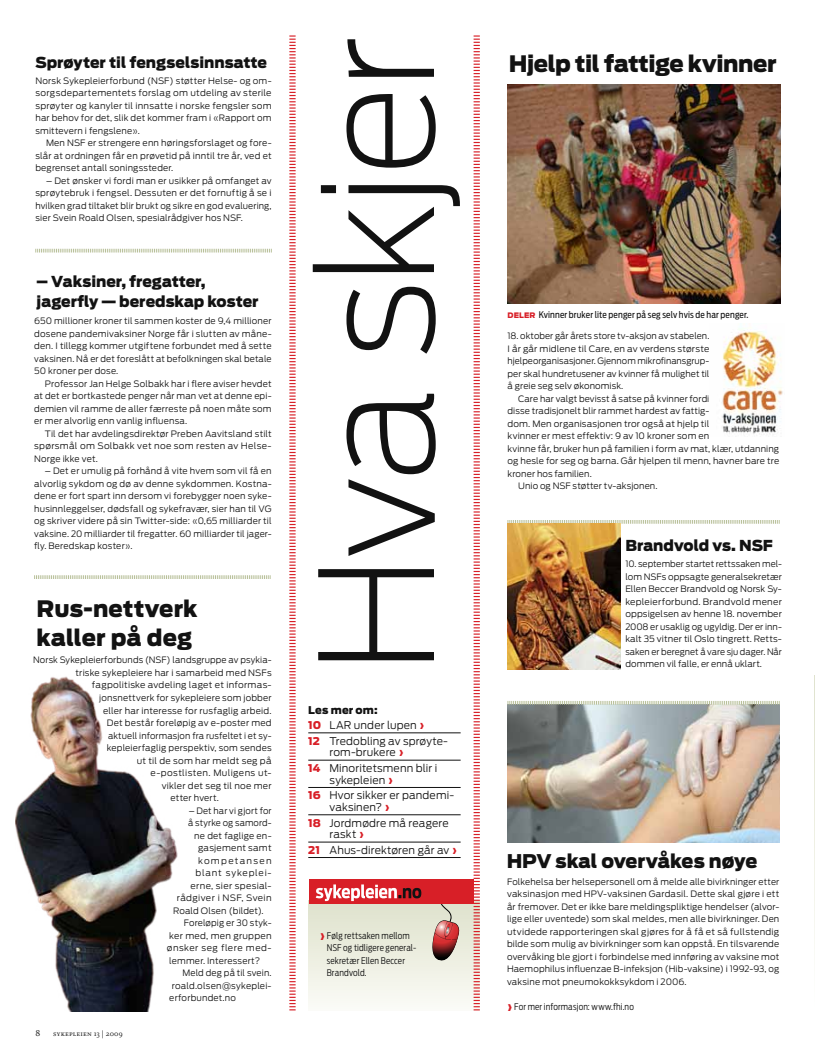
<style>
.page{position:relative;width:815px;height:1053px;background:#fff}
.page>*{position:absolute;margin:0;border:0;box-sizing:border-box;transform-origin:0 0}
.t1{font:200 156.25px "Antenna";letter-spacing:-.03em;color:#121212}
.t2{font:900 22.5px/28.5px "Antenna";letter-spacing:.005em;color:#121212}
.t3{font:900 22.5px "Antenna";letter-spacing:-.015em;color:#121212}
.t4{font:900 18.75px "Antenna";letter-spacing:-.01em;color:#121212}
.t5{font:900 15px/19.8px "Antenna";letter-spacing:-.005em;color:#121212}
.t6{font:300 10.62px/15.4px "Antenna";letter-spacing:.01em;color:#121212}
.t7{font:9.38px "Whitman Roman LF";color:#121212}
.t8{font:300 9.12px/12.5px "Antenna Cond";letter-spacing:.015em;color:#121212}
.t9{font:9.12px "Antenna Cond";letter-spacing:.015em;color:#121212}
.t10{font:300 8.75px/12.5px "Antenna";letter-spacing:.015em;color:#121212;text-align:justify}
.t11{font:300 8.75px "Antenna";letter-spacing:.035em;color:#121212}
.t12{font:300 8.75px "Antenna";letter-spacing:.04em;color:#121212}
.t13{font:300 8.75px "Antenna";letter-spacing:.055em;color:#121212}
.t14{font:300 8.75px "Antenna";letter-spacing:.085em;color:#121212}
.t15{font:300 8.75px "Antenna";letter-spacing:.14em;color:#121212}
.t16{font:8.12px "Whitman Small Caps Os F";letter-spacing:.025em;color:#121212}
.s1{font-weight:900}
.s2{font-weight:900;color:#d81f27}
.s3{font-weight:900;font-size:11.88px;color:#d81f27}
.s4{font-family:"Antenna";font-weight:900;font-size:7.5px;color:#d81f27}
</style>
<div class="page">
<div style="left:309px;top:900px;width:171px;height:110px;background:linear-gradient(to bottom,#dee1cb,#fafbf6)"></div>
<svg style="left:430px;top:904px;width:31px;height:58px;background:#c1958c"></svg>
<svg style="left:814px;top:675px;width:1px;height:274px"></svg>
<svg style="left:289px;top:35px;width:7px;height:975px"></svg>
<svg style="left:472px;top:35px;width:8px;height:975px"></svg>
<svg style="left:508px;top:520px;width:272px;height:3px"></svg>
<svg style="left:35px;top:249px;width:237px;height:3px"></svg>
<img style="left:508px;top:84px;width:272px;height:220px">
<img style="left:722px;top:323px;width:61px;height:111px">
<img style="left:508px;top:704px;width:272px;height:138px">
<img style="left:15px;top:676px;width:163px;height:334px">
<hr style="left:308px;top:732px;width:153px;height:1px;background:#121212">
<hr style="left:308px;top:759px;width:153px;height:1px;background:#121212">
<hr style="left:308px;top:787px;width:153px;height:1px;background:#121212">
<hr style="left:308px;top:814px;width:153px;height:1px;background:#121212">
<hr style="left:308px;top:841px;width:153px;height:1px;background:#121212">
<hr style="left:308px;top:857px;width:153px;height:1px;background:#121212">
<svg style="left:34px;top:575px;width:237px;height:4px"></svg>
<div style="left:309px;top:879px;width:165px;height:25px;background:#d81f27"></div>
<svg style="left:316px;top:884px;width:105px;height:17px"></svg>
<svg style="left:508px;top:701px;width:272px;height:3px"></svg>
<img style="left:508px;top:523px;width:112px;height:146px">
<h3 class="t5" style="left:35px;top:52px;width:233px">Sprøyter til fengselsinnsatte</h3>
<p class="t10" style="left:35px;top:74px;width:238px">Norsk Sykepleierforbund (NSF) støtter Helse- og om&shy;sorgsdepartementets forslag om utdeling av sterile sprøyter og kanyler til innsatte i norske fengsler som har behov for det, slik det kommer fram i «Rapport om smittevern i fengslene».</p>
<p class="t10" style="left:35px;top:137px;width:238px;text-indent:11px">Men NSF er strengere enn høringsforslaget og fore&shy;slår at ordningen får en prøvetid på inntil tre år, ved et begrenset antall soningssteder.</p>
<p class="t10" style="left:35px;top:174px;width:238px;text-indent:11px">– Det ønsker vi fordi man er usikker på omfanget av sprøytebruk i fengsel. Dessuten er det fornuftig å se i hvilken grad tiltaket blir brukt og sikre en god evaluering, sier Svein Roald Olsen, spesialrådgiver hos NSF.</p>
<h3 class="t5" style="left:37px;top:272px;width:223px">– Vaksiner, fregatter, jagerfly — beredskap koster</h3>
<p class="t10" style="left:34px;top:315px;width:239px">650 millioner kroner til sammen koster de 9,4 millioner dosene pandemivaksiner Norge får i slutten av måne&shy;den. I tillegg kommer utgiftene forbundet med å sette vaksinen. Nå er det foreslått at befolkningen skal betale 50 kroner per dose.</p>
<p class="t10" style="left:34px;top:377px;width:239px;text-indent:11px">Professor Jan Helge Solbakk har i flere aviser hevdet at det er bortkastede penger når man vet at denne epi&shy;demien vil ramme de aller færreste på noen måte som er mer alvorlig enn vanlig influensa.</p>
<p class="t10" style="left:34px;top:427px;width:239px;text-indent:11px">Til det har avdelingsdirektør Preben Aavitsland stilt spørsmål om Solbakk vet noe som resten av Helse-Norge ikke vet.</p>
<p class="t10" style="left:34px;top:465px;width:239px;text-indent:11px">– Det er umulig på forhånd å vite hvem som vil få en alvorlig sykdom og dø av denne sykdommen. Kostna&shy;dene er fort spart inn dersom vi forebygger noen syke&shy;husinnleggelser, dødsfall og sykefravær, sier han til VG og skriver videre på sin Twitter-side: «0,65 milliarder til vaksine. 20 milliarder til fregatter. 60 milliarder til jager&shy;fly. Beredskap koster».</p>
<h2 class="t2" style="left:37px;top:594px;width:163px">Rus-nettverk kaller på deg</h2>
<p class="t10" style="left:33px;top:654px;width:240px">Norsk Sykepleierforbunds (NSF) landsgruppe av psykia-</p>
<p class="t10" style="left:76px;top:666px;width:198px">triske sykepleiere har i samarbeid med NSFs</p>
<p class="t10" style="left:92px;top:679px;width:181px">fagpolitiske avdeling laget et informas-</p>
<p class="t10" style="left:99px;top:691px;width:174px">jonsnettverk for sykepleiere som jobber</p>
<p class="t10" style="left:103px;top:704px;width:170px">eller har interesse for rusfaglig arbeid.</p>
<p class="t10" style="left:107px;top:716px;width:166px">Det består foreløpig av e-poster med</p>
<p class="t10" style="left:108px;top:729px;width:165px">aktuell informasjon fra rusfeltet i et sy-</p>
<p class="t10" style="left:107px;top:741px;width:166px">kepleierfaglig perspektiv, som sendes</p>
<p class="t10" style="left:137px;top:754px;width:136px">ut til de som har meldt seg på</p>
<p class="t12" style="left:151px;top:767px;width:123px">e-postlisten. Muligens ut-</p>
<p class="t10" style="left:162px;top:779px;width:111px">vikler det seg til noe mer</p>
<p class="t10" style="left:171px;top:791px;width:50px">etter hvert.</p>
<p class="t10" style="left:189px;top:804px;width:84px">– Det har vi gjort for</p>
<p class="t10" style="left:188px;top:816px;width:85px">å styrke og samord-</p>
<p class="t10" style="left:194px;top:829px;width:79px">ne det faglige en-</p>
<p class="t10" style="left:198px;top:841px;width:75px">gasjement samt</p>
<p class="t15" style="left:198px;top:855px;width:75px">kompetansen</p>
<p class="t14" style="left:196px;top:867px;width:78px">blant sykeplei-</p>
<p class="t11" style="left:191px;top:880px;width:83px">erne, sier spesial-</p>
<p class="t11" style="left:177px;top:892px;width:96px">rådgiver i NSF, Svein</p>
<p class="t10" style="left:173px;top:904px;width:92px">Roald Olsen (bildet).</p>
<p class="t10" style="left:184px;top:916px;width:89px">Foreløpig er 30 styk-</p>
<p class="t10" style="left:169px;top:929px;width:104px">ker med, men gruppen</p>
<p class="t13" style="left:167px;top:942px;width:106px">ønsker seg flere med-</p>
<p class="t10" style="left:169px;top:954px;width:92px">lemmer. Interessert?</p>
<p class="t10" style="left:182px;top:966px;width:91px">Meld deg på til svein.</p>
<p class="t10" style="left:172px;top:979px;width:101px">roald.olsen@sykeplei-</p>
<p class="t10" style="left:169px;top:991px;width:68px">erforbundet.no</p>
<p class="t7" style="left:35px;top:1027px;width:6px">8</p>
<p class="t16" style="left:53px;top:1029px;width:71px">sykepleien 13 | 2009</p>
<h1 class="t1" style="left:284px;top:674px;width:640px;rotate:-90deg">Hva skjer</h1>
<p class="t6" style="left:308px;top:702px;width:141px"><span class="s1">Les mer om:<br></span><span class="s2">10</span> LAR under lupen <span class="s2">›<br>12</span> Tredobling av sprøyte-</p>
<p class="t6" style="left:308px;top:745px;width:131px;text-indent:21px">rom-brukere <span class="s2">›<br>14</span> Minoritetsmenn blir i</p>
<p class="t6" style="left:308px;top:772px;width:147px;text-indent:21px">sykepleien <span class="s2">›<br>16</span> Hvor sikker er pandemi-</p>
<p class="t6" style="left:308px;top:799px;width:142px;text-indent:21px">vaksinen? <span class="s2">›<br>18</span> Jordmødre må reagere</p>
<p class="t6" style="left:308px;top:826px;width:151px;text-indent:21px">raskt <span class="s2">›<br>21</span> Ahus-direktøren går av <span class="s2">›</span></p>
<p class="t8" style="left:327px;top:929px;width:91px;text-indent:-7px"><span class="s3">›</span> Følg rettsaken mellom<br>NSF og tidligere general&shy;sekretær Ellen Beccer<br>Brandvold.</p>
<h2 class="t3" style="left:509px;top:51px;width:269px">Hjelp til fattige kvinner</h2>
<p class="t9" style="left:508px;top:309px;width:242px"><span class="s4">DELER</span> Kvinner bruker lite penger på seg selv hvis de har penger.</p>
<p class="t10" style="left:508px;top:330px;width:203px">18. oktober går årets store tv-aksjon av stabelen.<br>I år går midlene til Care, en av verdens største hjelpeorganisasjoner. Gjennom mikrofinansgrup&shy;per skal hundretusener av kvinner få mulighet til å greie seg selv økonomisk.</p>
<p class="t10" style="left:518px;top:392px;width:193px">Care har valgt bevisst å satse på kvinner fordi</p>
<p class="t10" style="left:508px;top:405px;width:203px">disse tradisjonelt blir rammet hardest av fattig-</p>
<p class="t10" style="left:508px;top:417px;width:203px">dom. Men organisasjonen tror også at hjelp til</p>
<p class="t10" style="left:508px;top:430px;width:203px">kvinner er mest effektiv: 9 av 10 kroner som en</p>
<p class="t10" style="left:508px;top:442px;width:273px">kvinne får, bruker hun på familien i form av mat, klær, utdanning</p>
<p class="t10" style="left:508px;top:455px;width:273px">og hesle for seg og barna. Går hjelpen til menn, havner bare tre</p>
<p class="t10" style="left:508px;top:467px;width:86px">kroner hos familien.</p>
<p class="t10" style="left:518px;top:480px;width:141px">Unio og NSF støtter tv-aksjonen.</p>
<h3 class="t5" style="left:625px;top:536px;width:149px">Brandvold vs. NSF</h3>
<p class="t10" style="left:625px;top:558px;width:158px">10. september startet rettssaken mel&shy;lom NSFs oppsagte generalsekretær Ellen Beccer Brandvold og Norsk Sy&shy;kepleierforbund. Brandvold mener oppsigelsen av henne 18. november 2008 er usaklig og ugyldig. Der er inn&shy;kalt 35 vitner til Oslo tingrett. Retts&shy;saken er beregnet å vare sju dager. Når dommen vil falle, er ennå uklart.</p>
<h3 class="t4" style="left:507px;top:850px;width:252px">HPV skal overvåkes nøye</h3>
<p class="t10" style="left:507px;top:875px;width:274px">Folkehelsa ber helsepersonell om å melde alle bivirkninger etter vaksinasjon med HPV-vaksinen Gardasil. Dette skal gjøre i ett år fremover. Det er ikke bare meldingspliktige hendelser (alvor&shy;lige eller uventede) som skal meldes, men alle bivirkninger. Den utvidede rapporteringen skal gjøres for å få et så fullstendig bilde som mulig av bivirkninger som kan oppstå. En tilsvarende overvåking ble gjort i forbindelse med innføring av vaksine mot Haemophilus influenzae B-infeksjon (Hib-vaksine) i 1992-93, og vaksine mot pneumokokksykdom i 2006.</p>
<p class="t8" style="left:507px;top:1000px;width:128px"><span class="s3">›</span> For mer informasjon: www.fhi.no</p>
</div>
